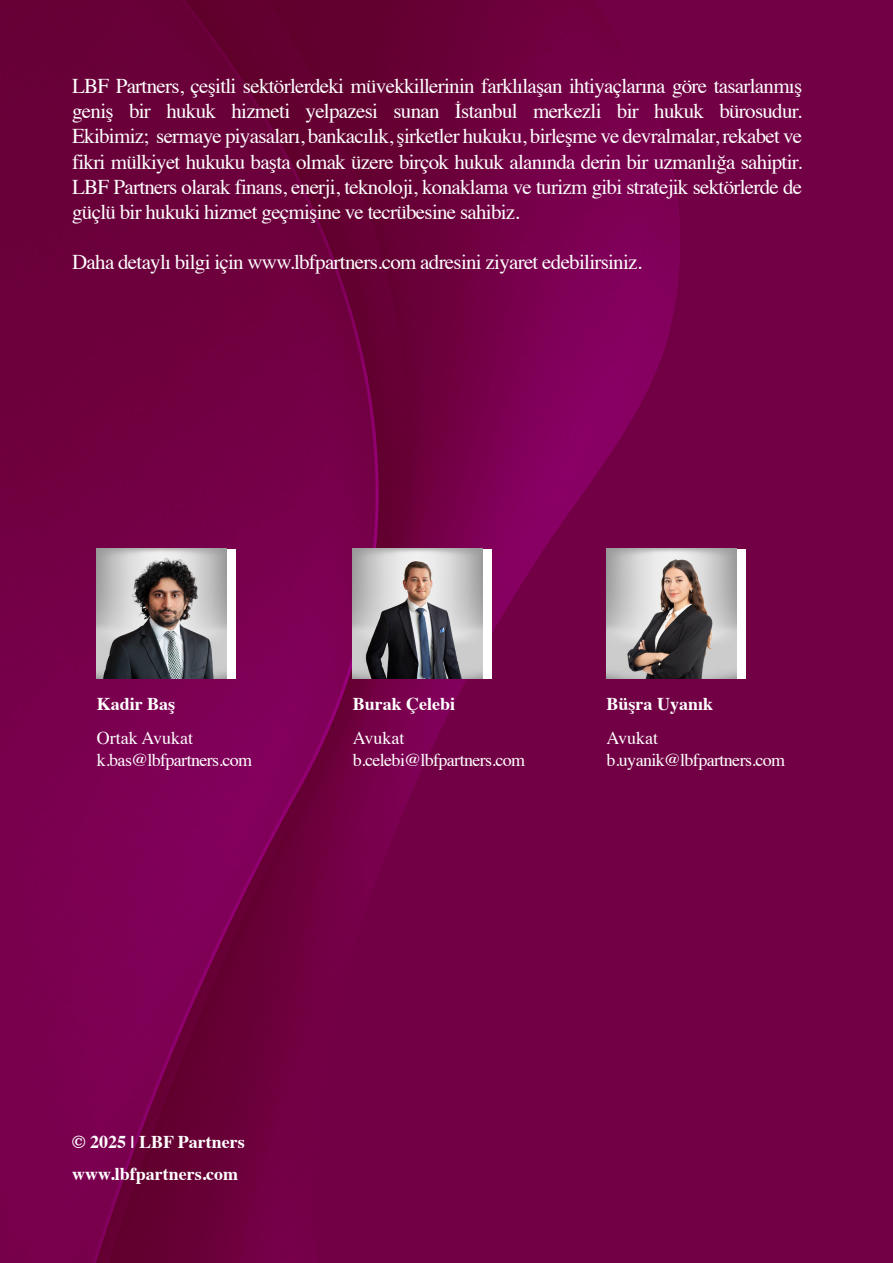
<style>
.page{position:relative;width:893px;height:1263px;background:#fff}
.page>*{position:absolute;margin:0;border:0;box-sizing:border-box;transform-origin:0 0}
.t1{font:21px/25.2px "Times";letter-spacing:-.035em;color:#fff;text-align:justify}
.t2{font:18px/21.6px "Times";letter-spacing:-.035em;color:#fff}
.t3{font:700 18px/32.7px "Times";color:#fff}
</style>
<div class="page">
<div style="left:73px;top:0;width:820px;height:1263px;background:#720044"></div>
<img style="left:0;top:0;width:686px;height:1263px">
<div style="left:227px;top:549px;width:9px;height:129px;background:#fff"></div>
<img style="left:97px;top:549px;width:130px;height:129px">
<div style="left:482px;top:549px;width:9px;height:129px;background:#fff"></div>
<img style="left:353px;top:549px;width:129px;height:129px">
<div style="left:736px;top:549px;width:9px;height:129px;background:#fff"></div>
<img style="left:607px;top:549px;width:129px;height:129px">
<p class="t1" style="left:72px;top:72px;width:732px">LBF Partners, çeşitli sektörlerdeki müvekkillerinin farklılaşan ihtiyaçlarına göre tasarlanmış geniş bir hukuk hizmeti yelpazesi sunan İstanbul merkezli bir hukuk bürosudur.<br>Ekibimiz; sermaye piyasaları, bankacılık, şirketler hukuku, birleşme ve devralmalar, rekabet ve fikri mülkiyet hukuku başta olmak üzere birçok hukuk alanında derin bir uzmanlığa sahiptir.<br>LBF Partners olarak finans, enerji, teknoloji, konaklama ve turizm gibi stratejik sektörlerde de güçlü bir hukuki hizmet geçmişine ve tecrübesine sahibiz.</p>
<p class="t1" style="left:72px;top:248px;width:571px">Daha detaylı bilgi için www.lbfpartners.com adresini ziyaret edebilirsiniz.</p>
<p class="t3" style="left:97px;top:686px;width:80px">Kadir Baş</p>
<p class="t2" style="left:97px;top:726px;width:157px">Ortak Avukat k.bas@lbfpartners.com</p>
<p class="t3" style="left:353px;top:686px;width:104px">Burak Çelebi</p>
<p class="t2" style="left:353px;top:726px;width:174px">Avukat b.celebi@lbfpartners.com</p>
<p class="t3" style="left:607px;top:686px;width:108px">Büşra Uyanık</p>
<p class="t2" style="left:607px;top:726px;width:180px">Avukat b.uyanik@lbfpartners.com</p>
<p class="t3" style="left:72px;top:1123px;width:174px">© 2025 | LBF Partners www.lbfpartners.com</p>
</div>
